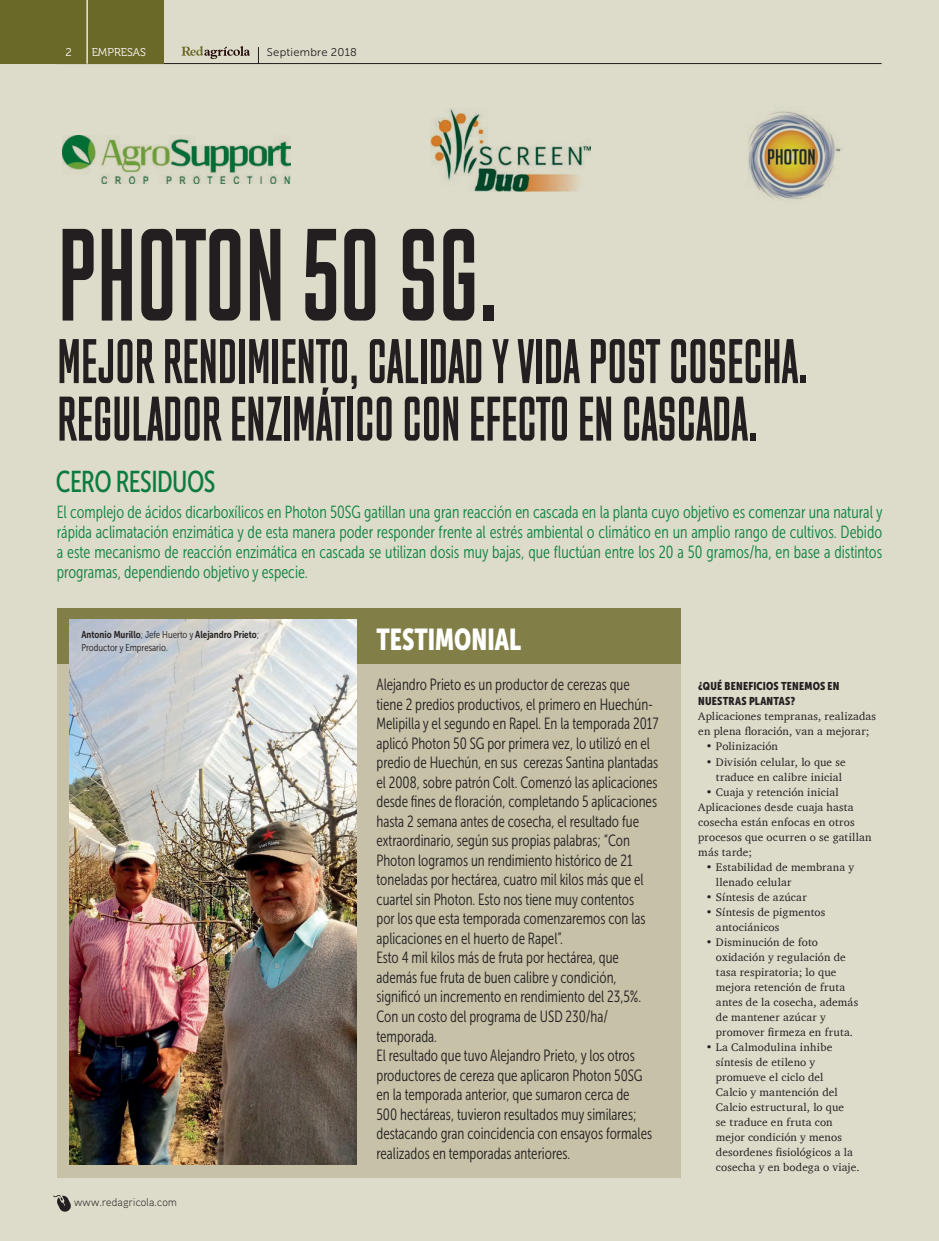
<style>
.page{position:relative;width:939px;height:1241px;background:#fff}
.page>*{position:absolute;margin:0;border:0;box-sizing:border-box;transform-origin:0 0}
.t1{font:125px "M Fred";letter-spacing:-.02em;color:#231f20;scale:.9 1}
.t2{font:60px/57.5px "M Fred";letter-spacing:-.02em;color:#231f20;scale:.9 1}
.t3{font:30px "Museo Sans Condensed 500";letter-spacing:-.02em;color:#0c7b3f;scale:.9 1}
.t4{font:30px "Museo Sans Condensed 900";color:#fff;scale:.9 1}
.t5{font:17.5px/20px "Museo Sans Condensed 300";color:#0c8340;text-align:justify;scale:.9 1}
.t6{font:16.25px/19.5px "Museo Sans Condensed 300";color:#231f20;scale:.9 1}
.t7{font:11.25px/15px "Charter";letter-spacing:.015em;color:#231f20}
.t8{font:11.25px/15px "Museo Sans Condensed 900";letter-spacing:.02em;color:#231f20}
.t9{font:300 11.25px "Aaux Pro";letter-spacing:.02em;color:#231f20}
.t10{font:11.25px "Museo Sans 300";letter-spacing:.02em;color:#231f20}
.t11{font:11.25px "Museo 300";color:#fff}
.t12{font:11.25px "Museo Sans 300";color:#fff}
.t13{font:10px "Museo Sans Condensed 700";color:#231f20}
.t14{font:10px "Museo Sans Condensed 300";color:#231f20}
.s1{font-family:"Museo Sans Condensed 300"}
</style>
<div class="page">
<div style="left:0;top:0;width:939px;height:1240px;background:#dddbca"></div>
<svg style="left:53px;top:1195px;width:18px;height:17px"></svg>
<hr style="left:57px;top:63px;width:825px;height:1px;background:#231f20">
<div style="left:0;top:0;width:164px;height:64px;background:#6b6928"></div>
<svg style="left:182px;top:46px;width:68px;height:13px"></svg>
<hr style="left:87px;top:0;width:1px;height:64px;background:#fff">
<svg style="left:258px;top:47px;width:1px;height:16px"></svg>
<div style="left:57px;top:607px;width:623px;height:569px;background:#c6c1a7"></div>
<div style="left:57px;top:607px;width:623px;height:56px;background:#817f47"></div>
<img style="left:70px;top:620px;width:286px;height:544px">
<img style="left:62px;top:136px;width:229px;height:48px">
<img style="left:430px;top:109px;width:160px;height:83px">
<img style="left:748px;top:111px;width:93px;height:89px">
<p class="t12" style="left:65px;top:46px;width:8px">2</p>
<p class="t11" style="left:92px;top:46px;width:56px">EMPRESAS</p>
<p class="t10" style="left:267px;top:46px;width:92px">Septiembre 2018</p>
<h1 class="t1" style="left:57px;top:208px;width:494px">PHOTON 50 SG.</h1>
<h2 class="t2" style="left:57px;top:335px;width:837px">MEJOR RENDIMIENTO, CALIDAD Y VIDA POST COSECHA.<br>REGULADOR ENZIMÁTICO CON EFECTO EN CASCADA.</h2>
<h3 class="t3" style="left:56px;top:465px;width:179px">CERO RESIDUOS</h3>
<p class="t5" style="left:57px;top:502px;width:919px">El complejo de ácidos dicarboxílicos en Photon 50SG gatillan una gran reacción en cascada en la planta cuyo objetivo es comenzar una natural y rápida aclimatación enzimática y de esta manera poder responder frente al estrés ambiental o climático en un amplio rango de cultivos. Debido a este mecanismo de reacción enzimática en cascada se utilizan dosis muy bajas, que fluctúan entre los 20 a 50 gramos/ha, en base a distintos programas, dependiendo objetivo y especie.</p>
<p class="t13" style="left:81px;top:629px;width:179px">Antonio Murillo<span class="s1">; Jefe Huerto y</span> Alejandro Prieto<span class="s1">;</span></p>
<p class="t14" style="left:81px;top:641px;width:88px">Productor y Empresario.</p>
<p class="t9" style="left:74px;top:1194px;width:104px">www.redagricola.com</p>
<h3 class="t4" style="left:376px;top:622px;width:162px">TESTIMONIAL</h3>
<p class="t6" style="left:376px;top:675px;width:315px">Alejandro Prieto es un productor de cerezas que tiene 2 predios productivos, el primero en Huechún-Melipilla y el segundo en Rapel. En la temporada 2017 aplicó Photon 50 SG por primera vez, lo utilizó en el predio de Huechún, en sus cerezas Santina plantadas el 2008, sobre patrón Colt. Comenzó las aplicaciones desde fines de floración, completando 5 aplicaciones hasta 2 semana antes de cosecha, el resultado fue extraordinario, según sus propias palabras; “Con Photon logramos un rendimiento histórico de 21 toneladas por hectárea, cuatro mil kilos más que el cuartel sin Photon. Esto nos tiene muy contentos<br>por los que esta temporada comenzaremos con las aplicaciones en el huerto de Rapel”.<br>Esto 4 mil kilos más de fruta por hectárea, que además fue fruta de buen calibre y condición, significó un incremento en rendimiento del 23,5%.<br>Con un costo del programa de USD 230/ha/ temporada.<br>El resultado que tuvo Alejandro Prieto, y los otros productores de cereza que aplicaron Photon 50SG en la temporada anterior, que sumaron cerca de<br>500 hectáreas, tuvieron resultados muy similares; destacando gran coincidencia con ensayos formales realizados en temporadas anteriores.</p>
<p class="t8" style="left:698px;top:679px;width:143px">¿QUÉ BENEFICIOS TENEMOS EN<br>NUESTRAS PLANTAS?</p>
<p class="t7" style="left:698px;top:708px;width:179px">Aplicaciones tempranas, realizadas en plena floración, van a mejorar;</p>
<p class="t7" style="left:706px;top:738px;width:74px">• Polinización</p>
<p class="t7" style="left:716px;top:753px;width:131px;text-indent:-10px">• División celular, lo que se traduce en calibre inicial</p>
<p class="t7" style="left:698px;top:783px;width:175px;text-indent:7px">• Cuaja y retención inicial<br>Aplicaciones desde cuaja hasta cosecha están enfocas en otros procesos que ocurren o se gatillan más tarde;</p>
<p class="t7" style="left:716px;top:858px;width:140px;text-indent:-10px">• Estabilidad de membrana y llenado celular</p>
<p class="t7" style="left:706px;top:888px;width:103px">• Síntesis de azúcar</p>
<p class="t7" style="left:716px;top:903px;width:111px;text-indent:-10px">• Síntesis de pigmentos antociánicos</p>
<p class="t7" style="left:716px;top:933px;width:144px;text-indent:-10px">• Disminución de foto oxidación y regulación de tasa respiratoria; lo que mejora retención de fruta antes de la cosecha, además de mantener azúcar y promover firmeza en fruta.</p>
<p class="t7" style="left:716px;top:1038px;width:145px;text-indent:-10px">• La Calmodulina inhibe síntesis de etileno y promueve el ciclo del<br>Calcio y mantención del<br>Calcio estructural, lo que<br>se traduce en fruta con mejor condición y menos desordenes fisiológicos a la cosecha y en bodega o viaje.</p>
</div>
